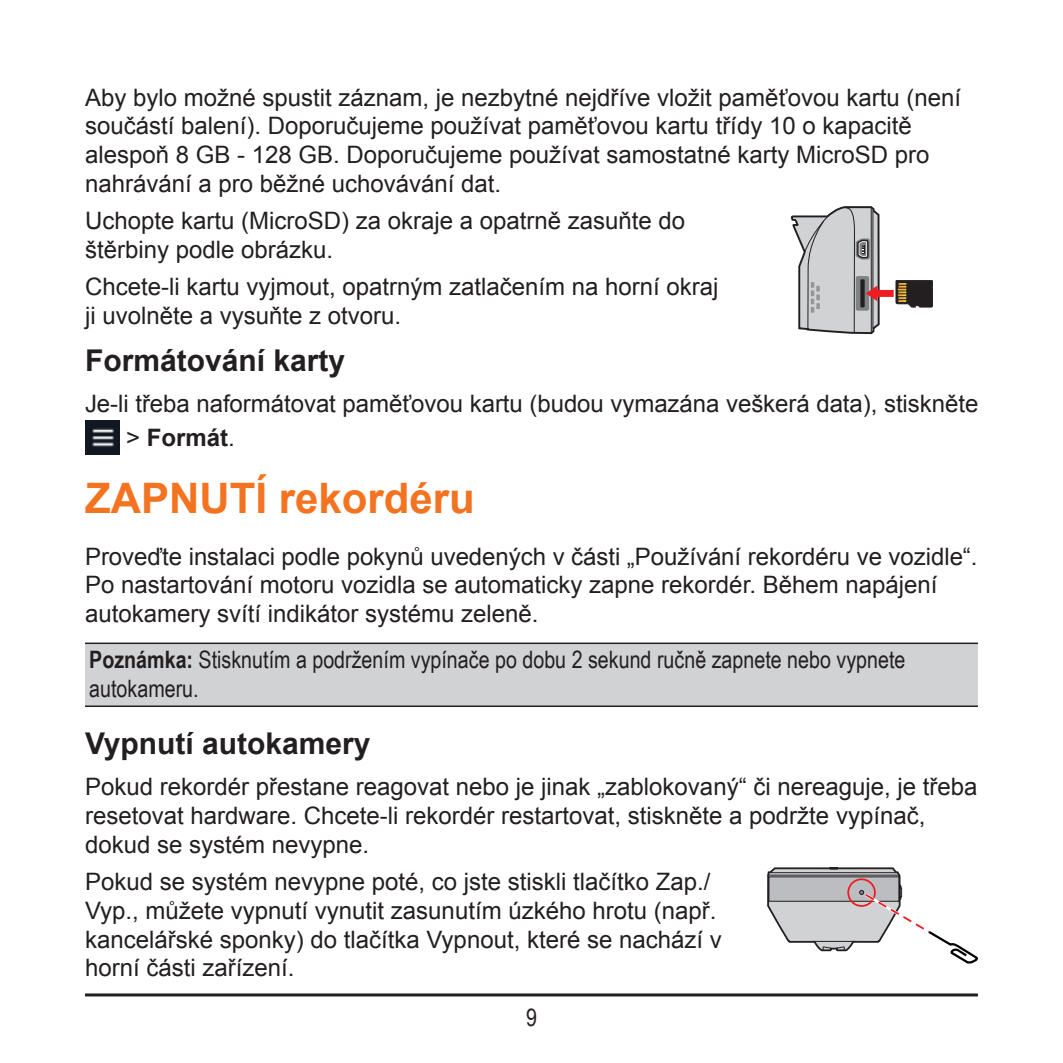
<style>
.page{position:relative;width:1063px;height:1063px;background:#fff}
.page>*{position:absolute;margin:0;border:0;box-sizing:border-box;transform-origin:0 0}
.t1{font:700 42px "Arial";color:#f47321}
.t2{font:700 30px "Arial";color:#231f20}
.t3{font:24px/28.8px "Arial";color:#231f20}
.t4{font:24px/28.8px "Arial Narrow";color:#231f20}
.s1{font-weight:700}
</style>
<div class="page">
<hr style="left:85px;top:993px;width:893px;height:3px;background:#231f20">
<img style="left:85px;top:420px;width:35px;height:35px">
<div style="left:85px;top:643px;width:893px;height:63px;background:#d1d2d4"></div>
<hr style="left:85px;top:643px;width:893px;height:1px;background:#231f20">
<hr style="left:85px;top:706px;width:893px;height:1px;background:#231f20">
<svg style="left:791px;top:206px;width:142px;height:128px"></svg>
<svg style="left:767px;top:867px;width:211px;height:97px"></svg>
<p class="t3" style="left:85px;top:83px;width:878px">Aby bylo možné spustit záznam, je nezbytné nejdříve vložit paměťovou kartu (není součástí balení). Doporučujeme používat paměťovou kartu třídy 10 o kapacitě alespoň 8 GB - 128 GB. Doporučujeme používat samostatné karty MicroSD pro nahrávání a pro běžné uchovávání dat.</p>
<p class="t3" style="left:85px;top:207px;width:602px">Uchopte kartu (MicroSD) za okraje a opatrně zasuňte do štěrbiny podle obrázku.</p>
<p class="t3" style="left:85px;top:273px;width:635px">Chcete-li kartu vyjmout, opatrným zatlačením na horní okraj ji uvolněte a vysuňte z otvoru.</p>
<p class="t2" style="left:85px;top:341px;width:262px">Formátování karty</p>
<p class="t3" style="left:126px;top:387px;width:854px;line-height:34.2px;text-indent:-41px">Je-li třeba naformátovat paměťovou kartu (budou vymazána veškerá data), stiskněte &gt; <span class="s1">Formát</span>.</p>
<h1 class="t1" style="left:85px;top:470px;width:391px">ZAPNUTÍ rekordéru</h1>
<p class="t3" style="left:85px;top:542px;width:894px">Proveďte instalaci podle pokynů uvedených v části „Používání rekordéru ve vozidle“.<br>Po nastartování motoru vozidla se automaticky zapne rekordér. Během napájení autokamery svítí indikátor systému zeleně.</p>
<p class="t4" style="left:89px;top:644px;width:818px"><span class="s1">Poznámka:</span> Stisknutím a podržením vypínače po dobu 2 sekund ručně zapnete nebo vypnete autokameru.</p>
<p class="t2" style="left:85px;top:724px;width:287px">Vypnutí autokamery</p>
<p class="t3" style="left:85px;top:772px;width:894px">Pokud rekordér přestane reagovat nebo je jinak „zablokovaný“ či nereaguje, je třeba resetovat hardware. Chcete-li rekordér restartovat, stiskněte a podržte vypínač, dokud se systém nevypne.</p>
<p class="t3" style="left:85px;top:867px;width:638px">Pokud se systém nevypne poté, co jste stiskli tlačítko Zap./ Vyp., můžete vypnutí vynutit zasunutím úzkého hrotu (např. kancelářské sponky) do tlačítka Vypnout, které se nachází v horní části zařízení.</p>
<p class="t4" style="left:526px;top:1002px;width:12px">9</p>
</div>
